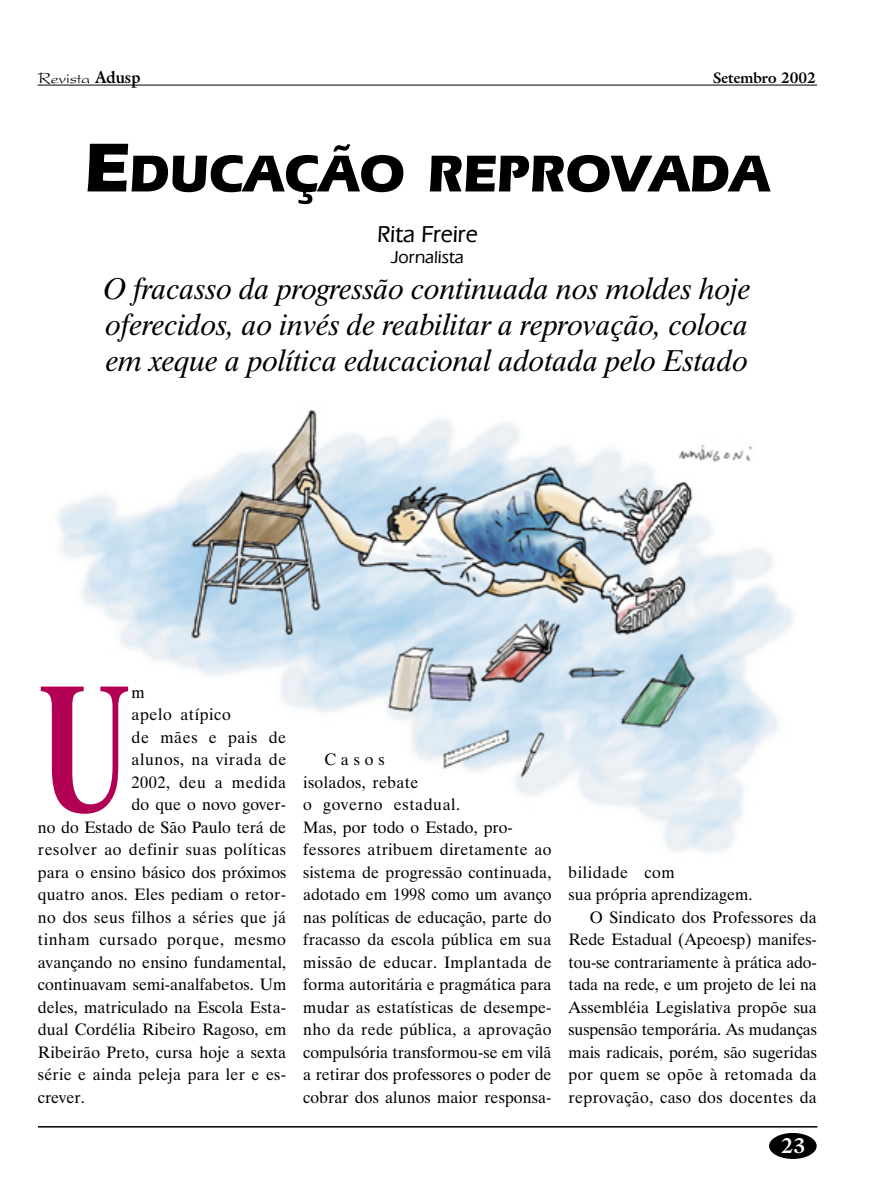
<style>
.page{position:relative;width:893px;height:1191px;background:#fff}
.page>*{position:absolute;margin:0;border:0;box-sizing:border-box;transform-origin:0 0}
.Capitular{font:700 182.4px "Dutch 801 BT";color:#b20052;scale:.7 1}
.T韙ulo_Mat閞ias{font:700 54px "Eras IT Cby BT";color:#000}
.Lead{font:italic 30px/36px "Dutch 801 BT";color:#000;text-align:justify}
.Articulista{font:500 24px "Eras IT Cby BT";color:#000}
.t1{font:700 21px "Galliard IT Cby BT";color:#fff}
.Curriculum{font:500 18px "Eras IT Cby BT";color:#000}
.Plain_Text{font:16.5px/22.5px "Dutch 801 BT";letter-spacing:.01em;color:#000}
.Capitular-2{font:16.5px "Dutch 801 BT";letter-spacing:.01em;color:#000}
.Capitular-3{font:16.5px "Dutch 801 BT";letter-spacing:.035em;color:#000}
.t2{font:16.5px "President";color:#000}
.t3{font:700 15px "Galliard IT Cby BT";color:#000}
.s1{font-family:"Galliard IT Cby BT";font-weight:700}
.s2{font-size:72px}
</style>
<div class="page">
<hr style="left:38px;top:1126px;width:779px;height:1px;background:#000">
<div style="left:769px;top:1133px;width:48px;height:26px;background:#000;border-radius:50%"></div>
<hr style="left:38px;top:85px;width:779px;height:1px;background:#000">
<img style="left:58px;top:410px;width:735px;height:442px">
<p class="t2" style="left:38px;top:69px;width:104px">Revista <span class="s1">Adusp</span></p>
<p class="t3" style="left:713px;top:68px;width:105px">Setembro 2002</p>
<p class="T韙ulo_Mat閞ias" style="left:85px;top:140px;width:687px"><span class="s2">E</span>DUCAÇÃO REPROVADA</p>
<p class="Articulista" style="left:377px;top:219px;width:102px">Rita Freire</p>
<p class="Curriculum" style="left:391px;top:246px;width:74px">Jornalista</p>
<p class="Lead" style="left:104px;top:270px;width:649px">O fracasso da progressão continuada nos moldes hoje oferecidos, ao invés de reabilitar a reprovação, coloca em xeque a política educacional adotada pelo Estado</p>
<p class="Capitular" style="left:38px;top:637px;width:135px">U</p>
<p class="Capitular-2" style="left:132px;top:682px;width:15px">m</p>
<p class="Capitular-3" style="left:132px;top:704px;width:101px">apelo atípico</p>
<p class="Capitular-3" style="left:132px;top:727px;width:156px">de mães e pais de</p>
<p class="Capitular-3" style="left:132px;top:749px;width:156px">alunos, na virada de</p>
<p class="Capitular-3" style="left:132px;top:772px;width:156px">2002, deu a medida</p>
<p class="Capitular-2" style="left:132px;top:794px;width:156px">do que o novo gover-</p>
<p class="Capitular-2" style="left:38px;top:817px;width:250px">no do Estado de São Paulo terá de</p>
<p class="Capitular-3" style="left:38px;top:839px;width:250px">resolver ao definir suas políticas</p>
<p class="Capitular-2" style="left:38px;top:862px;width:250px">para o ensino básico dos próximos</p>
<p class="Capitular-2" style="left:38px;top:884px;width:250px">quatro anos. Eles pediam o retor-</p>
<p class="Capitular-2" style="left:38px;top:907px;width:250px">no dos seus filhos a séries que já</p>
<p class="Capitular-3" style="left:38px;top:929px;width:250px">tinham cursado porque, mesmo</p>
<p class="Capitular-2" style="left:38px;top:952px;width:250px">avançando no ensino fundamental,</p>
<p class="Capitular-2" style="left:38px;top:974px;width:250px">continuavam semi-analfabetos. Um</p>
<p class="Capitular-2" style="left:38px;top:997px;width:250px">deles, matriculado na Escola Esta-</p>
<p class="Capitular-2" style="left:38px;top:1019px;width:250px">dual Cordélia Ribeiro Ragoso, em</p>
<p class="Capitular-2" style="left:38px;top:1042px;width:250px">Ribeirão Preto, cursa hoje a sexta</p>
<p class="Capitular-2" style="left:38px;top:1064px;width:250px">série e ainda peleja para ler e es-</p>
<p class="Capitular-2" style="left:38px;top:1087px;width:48px">crever.</p>
<p class="Plain_Text" style="left:303px;top:748px;width:250px;text-indent:21px">Casos<br>isolados, rebate<br>o governo estadual.<br>Mas, por todo o Estado, pro&shy;fessores atribuem diretamente ao sistema de progressão continuada, adotado em 1998 como um avanço nas políticas de educação, parte do fracasso da escola pública em sua missão de educar. Implantada de forma autoritária e pragmática para mudar as estatísticas de desempe&shy;nho da rede pública, a aprovação compulsória transformou-se em vilã a retirar dos professores o poder de cobrar dos alunos maior responsa-</p>
<p class="Plain_Text" style="left:569px;top:860px;width:185px">bilidade com<br>sua própria aprendizagem.</p>
<p class="Plain_Text" style="left:569px;top:905px;width:250px;text-align:justify;text-indent:21px">O Sindicato dos Professores da Rede Estadual (Apeoesp) manifes&shy;tou-se contrariamente à prática ado&shy;tada na rede, e um projeto de lei na Assembléia Legislativa propõe sua suspensão temporária. As mudanças mais radicais, porém, são sugeridas por quem se opõe à retomada da reprovação, caso dos docentes da</p>
<p class="t1" style="left:781px;top:1132px;width:26px">23</p>
</div>
